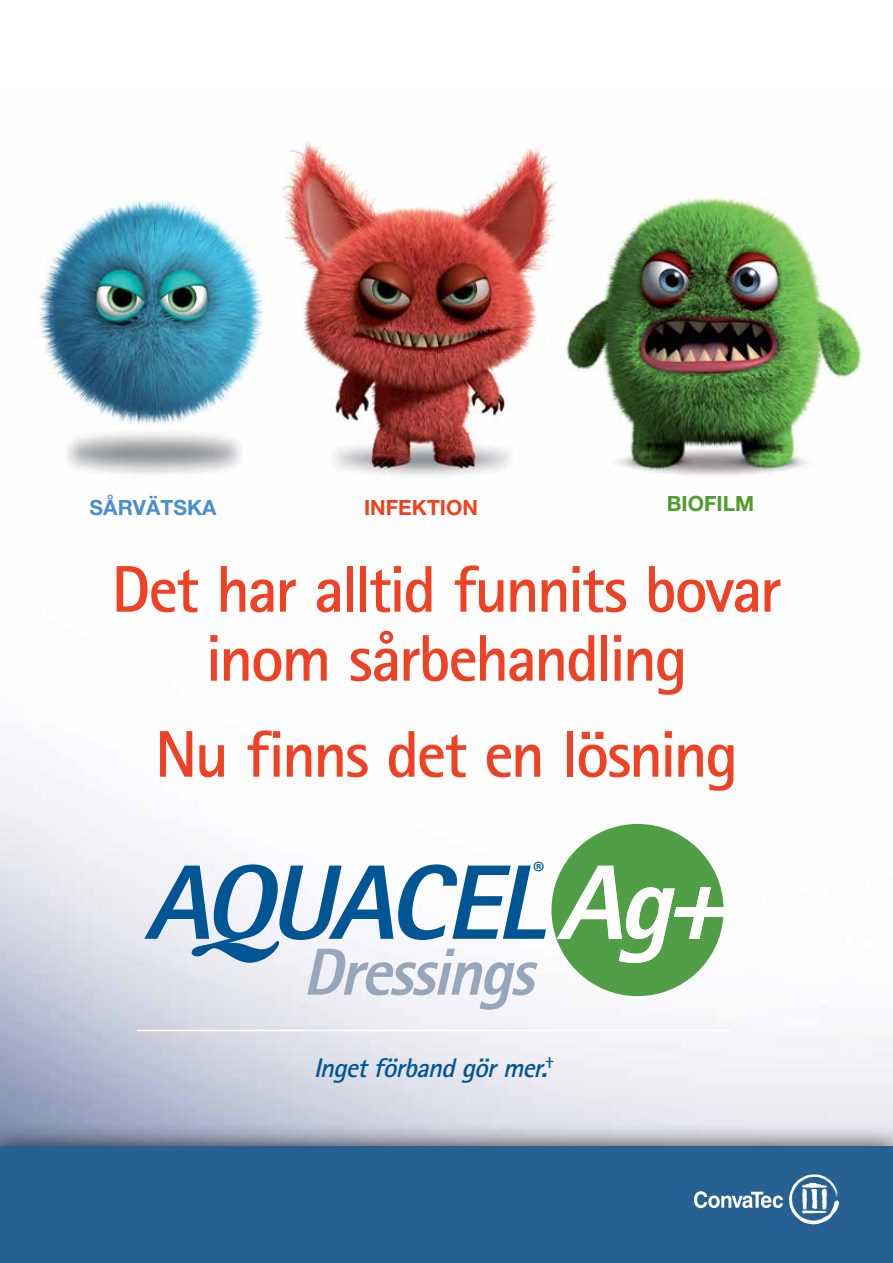
<style>
.page{position:relative;width:893px;height:1263px;background:#fff}
.page>*{position:absolute;margin:0;border:0;box-sizing:border-box;transform-origin:0 0}
.t1{font:700 66px/69px "Rotis Sans Serif";letter-spacing:-.04em;color:#ef4123;text-align:center}
.t2{font:29.85px "Myriad Pro";color:#005695}
.t3{font:italic 700 27px "Rotis Sans Serif";color:#005695}
.t4{font:700 21px "Helvetica Neue";color:#4a8ecc}
.t5{font:700 21px "Helvetica Neue";color:#ef4123}
.t6{font:700 21px "Helvetica Neue";color:#4e9d2d}
</style>
<div class="page">
<div style="left:0;top:1123px;width:893px;height:140px;background:#000;opacity:.75"></div>
<div style="left:0;top:1146px;width:893px;height:117px;background:#276092"></div>
<svg style="left:694px;top:1191px;width:89px;height:17px"></svg>
<svg style="left:789px;top:1174px;width:50px;height:50px"></svg>
<img style="left:285px;top:139px;width:278px;height:339px">
<img style="left:30px;top:168px;width:264px;height:310px">
<img style="left:558px;top:181px;width:311px;height:297px">
<svg style="left:144px;top:824px;width:580px;height:186px"></svg>
<p class="t4" style="left:90px;top:494px;width:128px">SÅRVÄTSKA</p>
<p class="t5" style="left:364px;top:494px;width:115px">INFEKTION</p>
<p class="t6" style="left:667px;top:491px;width:89px">BIOFILM</p>
<p class="t1" style="left:111px;top:554px;width:672px">Det har alltid funnits bovar inom sårbehandling</p>
<p class="t1" style="left:155px;top:719px;width:585px">Nu finns det en lösning</p>
<p class="t2" style="left:533px;top:853px;width:14px">®</p>
<p class="t3" style="left:314px;top:1051px;width:242px">Ingetförbandgörmer.<sup>†</sup></p>
</div>
